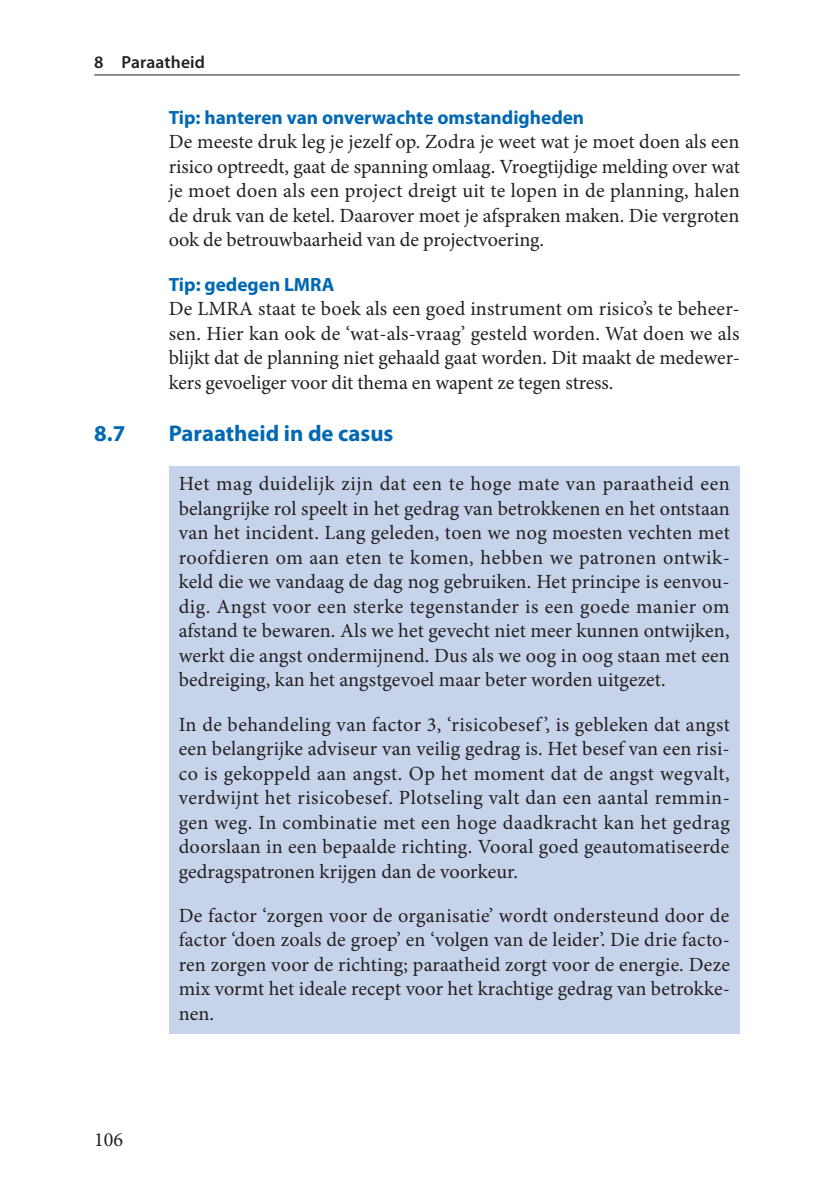
<style>
.page{position:relative;width:834px;height:1201px;background:#fff}
.page>*{position:absolute;margin:0;border:0;box-sizing:border-box;transform-origin:0 0}
.t1{font:700 22.75px "Myriad Pro";color:#0168b3}
.t2{font:20.12px/24.5px "Minion Pro";color:#231f20;text-align:justify}
.t3{font:700 19.25px "Myriad Pro";color:#0168b3}
.t4{font:600 17.5px "Myriad Pro";letter-spacing:.01em;color:#231f20}
</style>
<div class="page">
<hr style="left:94px;top:75px;width:645px;height:1px;background:#231f20">
<div style="left:169px;top:466px;width:570px;height:234px;background:#c6d3eb"></div>
<div style="left:169px;top:681px;width:570px;height:211px;background:#c6d3eb"></div>
<div style="left:169px;top:872px;width:570px;height:162px;background:#c6d3eb"></div>
<p class="t4" style="left:94px;top:55px;width:112px">8 Paraatheid</p>
<p class="t3" style="left:169px;top:110px;width:417px">Tip: hanteren van onverwachte omstandigheden</p>
<p class="t2" style="left:169px;top:131px;width:572px">De meeste druk leg je jezelf op. Zodra je weet wat je moet doen als een risico optreedt, gaat de spanning omlaag. Vroegtijdige melding over wat je moet doen als een project dreigt uit te lopen in de planning, halen de druk van de ketel. Daarover moet je afspraken maken. Die vergroten ook de betrouwbaarheid van de projectvoering.</p>
<p class="t3" style="left:169px;top:277px;width:167px">Tip: gedegen LMRA</p>
<p class="t2" style="left:169px;top:298px;width:572px">De LMRA staat te boek als een goed instrument om risico’s te beheer&shy;sen. Hier kan ook de ‘wat-als-vraag’ gesteld worden. Wat doen we als blijkt dat de planning niet gehaald gaat worden. Dit maakt de medewer&shy;kers gevoeliger voor dit thema en wapent ze tegen stress.</p>
<p class="t1" style="left:94px;top:424px;width:33px">8.7</p>
<p class="t1" style="left:169px;top:424px;width:226px">Paraatheid in de casus</p>
<p class="t2" style="left:179px;top:473px;width:552px">Het mag duidelijk zijn dat een te hoge mate van paraatheid een belangrijke rol speelt in het gedrag van betrokkenen en het ontstaan van het incident. Lang geleden, toen we nog moesten vechten met roofdieren om aan eten te komen, hebben we patronen ontwik&shy;keld die we vandaag de dag nog gebruiken. Het principe is eenvou&shy;dig. Angst voor een sterke tegenstander is een goede manier om afstand te bewaren. Als we het gevecht niet meer kunnen ontwijken, werkt die angst ondermijnend. Dus als we oog in oog staan met een bedreiging, kan het angstgevoel maar beter worden uitgezet.</p>
<p class="t2" style="left:179px;top:713px;width:552px">In de behandeling van factor 3, ‘risicobesef ’, is gebleken dat angst een belangrijke adviseur van veilig gedrag is. Het besef van een risi&shy;co is gekoppeld aan angst. Op het moment dat de angst wegvalt, verdwijnt het risicobesef. Plotseling valt dan een aantal remmin&shy;gen weg. In combinatie met een hoge daadkracht kan het gedrag doorslaan in een bepaalde richting. Vooral goed geautomatiseerde gedragspatronen krijgen dan de voorkeur.</p>
<p class="t2" style="left:179px;top:905px;width:552px">De factor ‘zorgen voor de organisatie’ wordt ondersteund door de factor ‘doen zoals de groep’ en ‘volgen van de leider’. Die drie facto&shy;ren zorgen voor de richting; paraatheid zorgt voor de energie. Deze mix vormt het ideale recept voor het krachtige gedrag van betrokke&shy;nen.</p>
<p class="t2" style="left:94px;top:1129px;width:30px">106</p>
</div>
